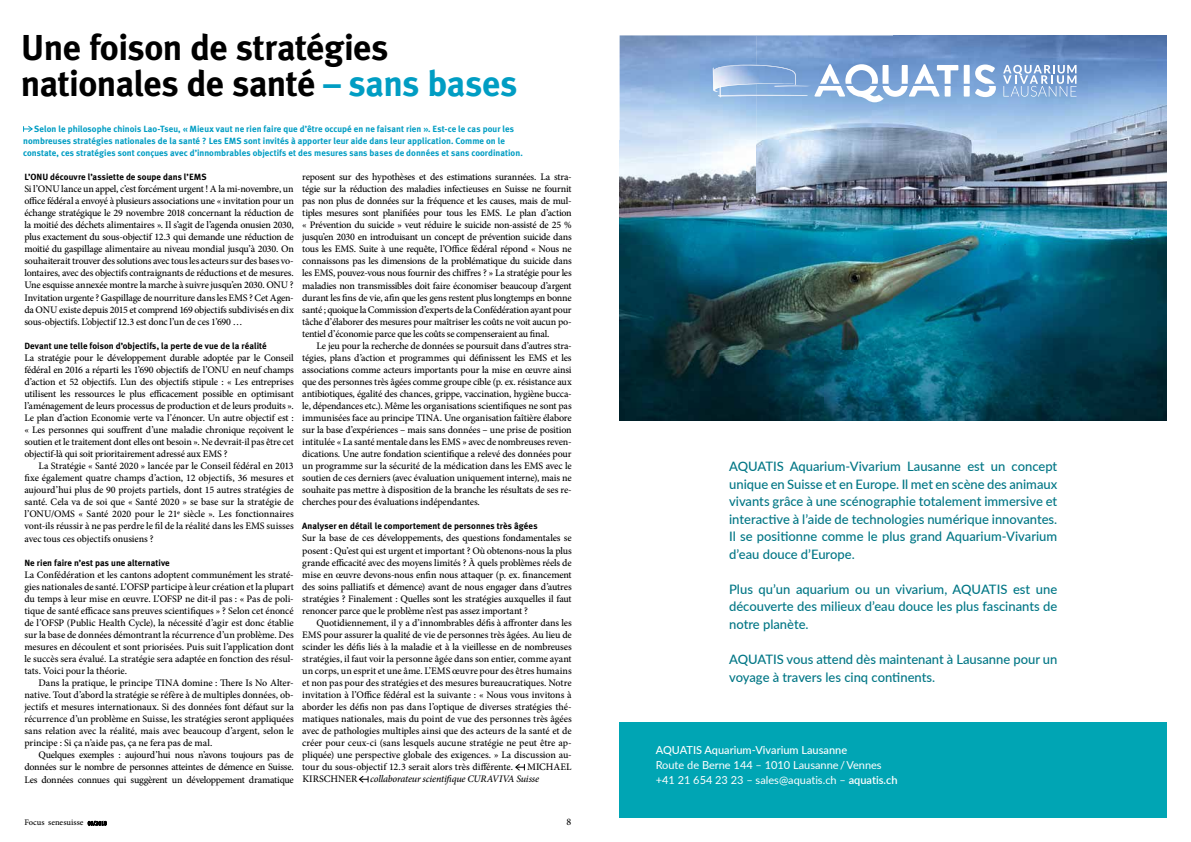
<style>
.page{position:relative;width:1191px;height:842px;background:#fff}
.page>*{position:absolute;margin:0;border:0;box-sizing:border-box;transform-origin:0 0}
.t1{font:700 36px/36.1px "Meta Plus";letter-spacing:-.015em;color:#000}
.t2{font:500 13px/17.5px "Lato";color:#007685;text-align:justify}
.t3{font:11px/15px "Lato";color:#fff}
.t4{font:500 11px "Lato";color:#fff}
.t5{font:500 10px/12px "Minion Pro";letter-spacing:-.015em;color:#000;text-align:justify}
.t6{font:italic 500 10px "Minion Pro";letter-spacing:-.02em;color:#000}
.t7{font:700 9px/12.1px "Meta Plus";letter-spacing:.005em;color:#009dc3}
.t8{font:700 9px "Meta Plus";letter-spacing:.005em;color:#000}
.t9{font:500 8.5px "Minion Pro";letter-spacing:.005em;color:#000}
.s1{color:#009dc3}
.s2{font-size:6px}
.s3{font-weight:600}
</style>
<div class="page">
<svg style="left:88px;top:821px;width:19px;height:4px"></svg>
<img style="left:619px;top:35px;width:547px;height:386px">
<svg style="left:975px;top:65px;width:21px;height:32px"></svg>
<img style="left:768px;top:65px;width:6px;height:18px">
<img style="left:768px;top:85px;width:6px;height:6px">
<svg style="left:774px;top:64px;width:195px;height:38px"></svg>
<img style="left:772px;top:95px;width:32px;height:1px">
<img style="left:768px;top:96px;width:29px;height:1px">
<svg style="left:711px;top:65px;width:57px;height:32px;background:#a4c0e4"></svg>
<svg style="left:1003px;top:65px;width:73px;height:32px;background:#98b6dd"></svg>
<div style="left:619px;top:722px;width:547px;height:96px;background:#00a5b4"></div>
<svg style="left:515px;top:764px;width:10px;height:7px"></svg>
<svg style="left:359px;top:776px;width:10px;height:7px"></svg>
<svg style="left:23px;top:126px;width:10px;height:6px"></svg>
<h1 class="t1" style="left:21px;top:29px;width:498px">Une foison de stratégies nationales de santé <span class="s1">– sans bases</span></h1>
<p class="t7" style="left:23px;top:123px;width:501px;text-indent:11px">Selon le philosophe chinois Lao-Tseu, « Mieux vaut ne rien faire que d’être occupé en ne faisant rien ». Est-ce le cas pour les nombreuses stratégies nationales de la santé ? Les EMS sont invités à apporter leur aide dans leur application. Comme on le constate, ces stratégies sont conçues avec d’innombrables objectifs et des mesures sans bases de données et sans coordination.</p>
<p class="t8" style="left:24px;top:172px;width:184px">L’ONU découvre l’assiette de soupe dans l’EMS</p>
<p class="t5" style="left:24px;top:183px;width:271px">Si l’ONU lance un appel, c’est forcément urgent ! A la mi-novembre, un office fédéral a envoyé à plusieurs associations une « invitation pour un échange stratégique le 29 novembre 2018 concernant la réduction de la moitié des déchets alimentaires ». Il s’agit de l’agenda onusien 2030, plus exactement du sous-objectif 12.3 qui demande une réduction de moitié du gaspillage alimentaire au niveau mondial jusqu’à 2030. On souhaiterait trouver des solutions avec tous les acteurs sur des bases vo&shy;lontaires, avec des objectifs contraignants de réductions et de mesures.<br>Une esquisse annexée montre la marche à suivre jusqu’en 2030. ONU ?<br>Invitation urgente ? Gaspillage de nourriture dans les EMS ? Cet Agen&shy;da ONU existe depuis 2015 et comprend 169 objectifs subdivisés en dix sous-objectifs. L’objectif 12.3 est donc l’un de ces 1’690 …</p>
<p class="t8" style="left:24px;top:340px;width:244px">Devant une telle foison d’objectifs, la perte de vue de la réalité</p>
<p class="t5" style="left:24px;top:352px;width:271px">La stratégie pour le développement durable adoptée par le Conseil fédéral en 2016 a réparti les 1’690 objectifs de l’ONU en neuf champs d’action et 52 objectifs. L’un des objectifs stipule : « Les entreprises utilisent les ressources le plus efficacement possible en optimisant l’aménagement de leurs processus de production et de leurs produits ».<br>Le plan d’action Economie verte va l’énoncer. Un autre objectif est : « Les personnes qui souffrent d’une maladie chronique reçoivent le soutien et le traitement dont elles ont besoin ». Ne devrait-il pas être cet objectif-là qui soit prioritairement adressé aux EMS ?</p>
<p class="t5" style="left:24px;top:460px;width:271px;text-indent:14px">La Stratégie « Santé 2020 » lancée par le Conseil fédéral en 2013 fixe également quatre champs d’action, 12 objectifs, 36 mesures et aujourd’hui plus de 90 projets partiels, dont 15 autres stratégies de santé. Cela va de soi que « Santé 2020 » se base sur la stratégie de l’ONU/OMS « Santé 2020 pour le 21e siècle ». Les fonctionnaires vont-ils réussir à ne pas perdre le fil de la réalité dans les EMS suisses avec tous ces objectifs onusiens ?</p>
<p class="t8" style="left:24px;top:557px;width:147px">Ne rien faire n’est pas une alternative</p>
<p class="t5" style="left:24px;top:568px;width:271px">La Confédération et les cantons adoptent communément les straté&shy;gies nationales de santé. L’OFSP participe à leur création et la plupart du temps à leur mise en œuvre. L’OFSP ne dit-il pas : « Pas de poli&shy;tique de santé efficace sans preuves scientifiques » ? Selon cet énoncé de l’OFSP (Public Health Cycle), la nécessité d’agir est donc établie sur la base de données démontrant la récurrence d’un problème. Des mesures en découlent et sont priorisées. Puis suit l’application dont le succès sera évalué. La stratégie sera adaptée en fonction des résul&shy;tats. Voici pour la théorie.</p>
<p class="t5" style="left:24px;top:677px;width:271px;text-indent:14px">Dans la pratique, le principe TINA domine : There Is No Alter&shy;native. Tout d’abord la stratégie se réfère à de multiples données, ob&shy;jectifs et mesures internationaux. Si des données font défaut sur la récurrence d’un problème en Suisse, les stratégies seront appliquées sans relation avec la réalité, mais avec beaucoup d’argent, selon le principe : Si ça n’aide pas, ça ne fera pas de mal.</p>
<p class="t5" style="left:24px;top:749px;width:271px;text-indent:14px">Quelques exemples : aujourd’hui nous n’avons toujours pas de données sur le nombre de personnes atteintes de démence en Suisse.<br>Les données connues qui suggèrent un développement dramatique</p>
<p class="t5" style="left:302px;top:171px;width:271px">reposent sur des hypothèses et des estimations surannées. La stra&shy;tégie sur la réduction des maladies infectieuses en Suisse ne fournit pas non plus de données sur la fréquence et les causes, mais de mul&shy;tiples mesures sont planifiées pour tous les EMS. Le plan d’action « Prévention du suicide » veut réduire le suicide non-assisté de 25 % jusqu’en 2030 en introduisant un concept de prévention suicide dans tous les EMS. Suite à une requête, l’Office fédéral répond « Nous ne connaissons pas les dimensions de la problématique du suicide dans les EMS, pouvez-vous nous fournir des chiffres ? » La stratégie pour les maladies non transmissibles doit faire économiser beaucoup d’argent durant les fins de vie, afin que les gens restent plus longtemps en bonne santé ; quoique la Commission d’experts de la Confédération ayant pour tâche d’élaborer des mesures pour maîtriser les coûts ne voit aucun po&shy;tentiel d’économie parce que les coûts se compenseraient au final.</p>
<p class="t5" style="left:302px;top:340px;width:271px;text-indent:14px">Le jeu pour la recherche de données se poursuit dans d’autres stra&shy;tégies, plans d’action et programmes qui définissent les EMS et les associations comme acteurs importants pour la mise en œuvre ainsi que des personnes très âgées comme groupe cible (p. ex. résistance aux antibiotiques, égalité des chances, grippe, vaccination, hygiène bucca&shy;le, dépendances etc.). Même les organisations scientifiques ne sont pas immunisées face au principe TINA. Une organisation faîtière élabore sur la base d’expériences – mais sans données – une prise de position intitulée « La santé mentale dans les EMS » avec de nombreuses reven&shy;dications. Une autre fondation scientifique a relevé des données pour un programme sur la sécurité de la médication dans les EMS avec le soutien de ces derniers (avec évaluation uniquement interne), mais ne souhaite pas mettre à disposition de la branche les résultats de ses re&shy;cherches pour des évaluations indépendantes.</p>
<p class="t8" style="left:302px;top:521px;width:237px">Analyser en détail le comportement de personnes très âgées</p>
<p class="t5" style="left:302px;top:532px;width:271px">Sur la base de ces développements, des questions fondamentales se posent : Qu’est qui est urgent et important ? Où obtenons-nous la plus grande efficacité avec des moyens limités ? À quels problèmes réels de mise en œuvre devons-nous enfin nous attaquer (p. ex. financement des soins palliatifs et démence) avant de nous engager dans d’autres stratégies ? Finalement : Quelles sont les stratégies auxquelles il faut renoncer parce que le problème n’est pas assez important ?</p>
<p class="t5" style="left:302px;top:617px;width:271px;text-indent:14px">Quotidiennement, il y a d’innombrables défis à affronter dans les EMS pour assurer la qualité de vie de personnes très âgées. Au lieu de scinder les défis liés à la maladie et à la vieillesse en de nombreuses stratégies, il faut voir la personne âgée dans son entier, comme ayant un corps, un esprit et une âme. L’EMS œuvre pour des êtres humains et non pas pour des stratégies et des mesures bureaucratiques. Notre invitation à l’Office fédéral est la suivante : « Nous vous invitons à aborder les défis non pas dans l’optique de diverses stratégies thé&shy;matiques nationales, mais du point de vue des personnes très âgées avec de pathologies multiples ainsi que des acteurs de la santé et de créer pour ceux-ci (sans lesquels aucune stratégie ne peut être ap&shy;pliquée) une perspective globale des exigences. » La discussion au&shy;tour du sous-objectif 12.3 serait alors très différente.</p>
<p class="t5" style="left:527px;top:761px;width:46px">MICHAEL</p>
<p class="t5" style="left:302px;top:773px;width:57px">KIRSCHNER</p>
<p class="t6" style="left:370px;top:772px;width:170px">collaborateur scientifique CURAVIVA Suisse</p>
<p class="t9" style="left:24px;top:817px;width:84px">Focus senesuisse <span class="s2">03/2018</span></p>
<p class="t5" style="left:566px;top:816px;width:6px">8</p>
<p class="t2" style="left:729px;top:457px;width:330px">AQUATIS Aquarium-Vivarium Lausanne est un concept unique en Suisse et en Europe. Il met en scène des animaux vivants grâce à une scénographie totalement immersive et interactive à l’aide de technologies numérique innovantes.<br>Il se positionne comme le plus grand Aquarium-Vivarium d’eau douce d’Europe.</p>
<h2 class="t2" style="left:729px;top:580px;width:330px">Plus qu’un aquarium ou un vivarium, AQUATIS est une découverte des milieux d’eau douce les plus fascinants de notre planète.</h2>
<h2 class="t2" style="left:729px;top:650px;width:330px">AQUATIS vous attend dès maintenant à Lausanne pour un voyage à travers les cinq continents.</h2>
<p class="t4" style="left:656px;top:742px;width:193px">AQUATIS Aquarium-Vivarium Lausanne</p>
<p class="t3" style="left:656px;top:757px;width:243px">Route de Berne 144 – 1010 Lausanne / Vennes +41 21 654 23 23 – sales@aquatis.ch – <span class="s3">aquatis.ch</span></p>
</div>
